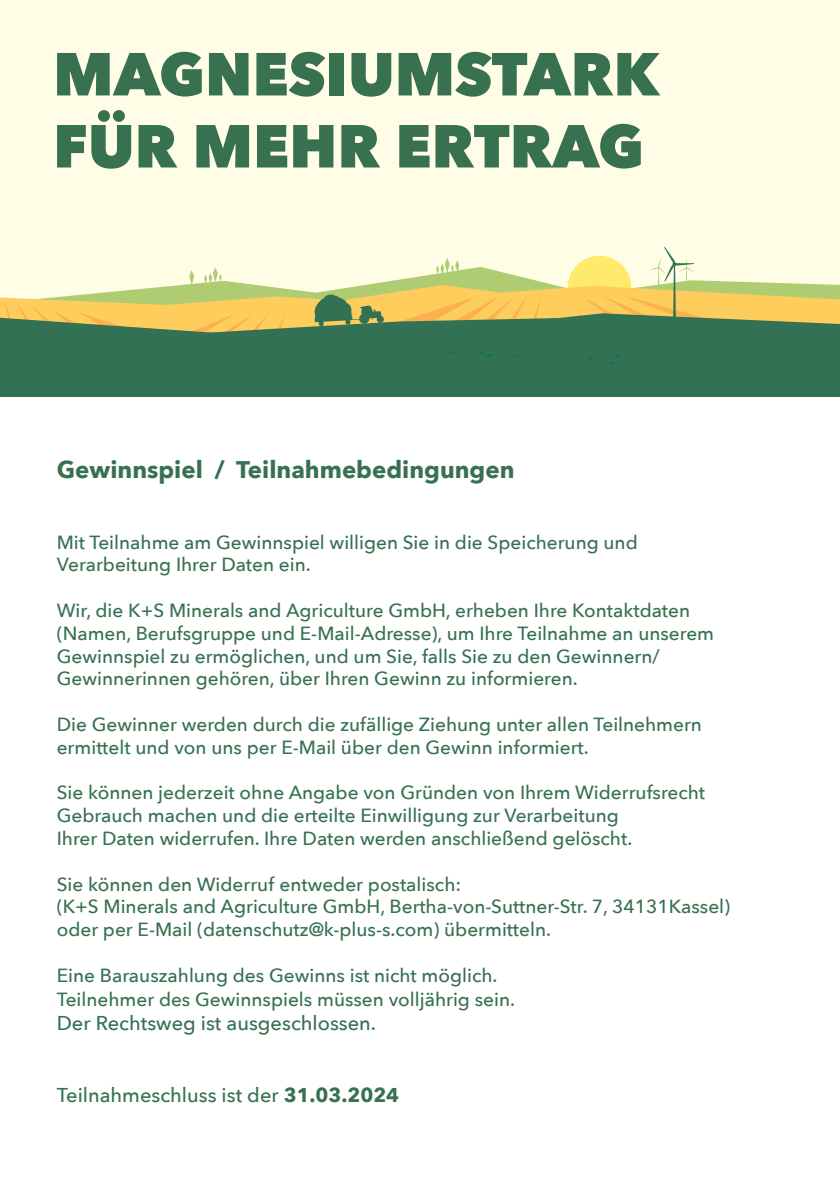
<style>
.page{position:relative;width:840px;height:1191px;background:#fff}
.page>*{position:absolute;margin:0;border:0;box-sizing:border-box;transform-origin:0 0}
.t1{font:800 60px/72px "Avenir Next";color:#377150}
.t2{font:700 24px "Avenir Next";color:#377150}
.t3{font:500 20px "Avenir Next";color:#377150}
.t4{font:500 19px/22.8px "Avenir Next";color:#377150}
.s1{font-weight:700}
</style>
<div class="page">
<div style="left:0;top:0;width:839px;height:397px;background:#fffde5"></div>
<svg style="left:0;top:247px;width:839px;height:150px"></svg>
<svg style="left:0;top:315px;width:610px;height:82px;background:#457953"></svg>
<p class="t1" style="left:53px;top:38px;width:607px">MAGNESIUMSTARK<br>FÜR MEHR ERTRAG</p>
<p class="t2" style="left:57px;top:448px;width:459px">Gewinnspiel / Teilnahmebedingungen</p>
<p class="t4" style="left:57px;top:530px;width:582px">Mit Teilnahme am Gewinnspiel willigen Sie in die Speicherung und<br>Verarbeitung Ihrer Daten ein.</p>
<p class="t4" style="left:57px;top:598px;width:634px">Wir, die K+S Minerals and Agriculture GmbH, erheben Ihre Kontaktdaten</p>
<p class="t4" style="left:57px;top:621px;width:658px">(Namen, Berufsgruppe und E-Mail-Adresse), um Ihre Teilnahme an unserem</p>
<p class="t4" style="left:57px;top:644px;width:604px">Gewinnspiel zu ermöglichen, und um Sie, falls Sie zu den Gewinnern/</p>
<p class="t4" style="left:57px;top:666px;width:522px">Gewinnerinnen gehören, über Ihren Gewinn zu informieren.</p>
<p class="t4" style="left:57px;top:712px;width:646px">Die Gewinner werden durch die zufällige Ziehung unter allen Teilnehmern ermittelt und von uns per E-Mail über den Gewinn informiert.</p>
<p class="t4" style="left:57px;top:780px;width:649px">Sie können jederzeit ohne Angabe von Gründen von Ihrem Widerrufsrecht</p>
<p class="t4" style="left:57px;top:803px;width:563px">Gebrauch machen und die erteilte Einwilligung zur Verarbeitung</p>
<p class="t4" style="left:57px;top:826px;width:576px">Ihrer Daten widerrufen. Ihre Daten werden anschließend gelöscht.</p>
<p class="t4" style="left:57px;top:872px;width:674px">Sie können den Widerruf entweder postalisch:<br>(K+S Minerals and Agriculture GmbH, Bertha-von-Suttner-Str. 7, 34131Kassel) oder per E-Mail (datenschutz@k-plus-s.com) übermitteln.</p>
<p class="t4" style="left:57px;top:962px;width:459px;line-height:24px">Eine Barauszahlung des Gewinns ist nicht möglich.<br>Teilnehmer des Gewinnspiels müssen volljährig sein.</p>
<p class="t3" style="left:57px;top:1006px;width:320px">Der Rechtsweg ist ausgeschlossen.</p>
<p class="t3" style="left:57px;top:1078px;width:344px">Teilnahmeschluss ist der <span class="s1">31.03.2024</span></p>
</div>
